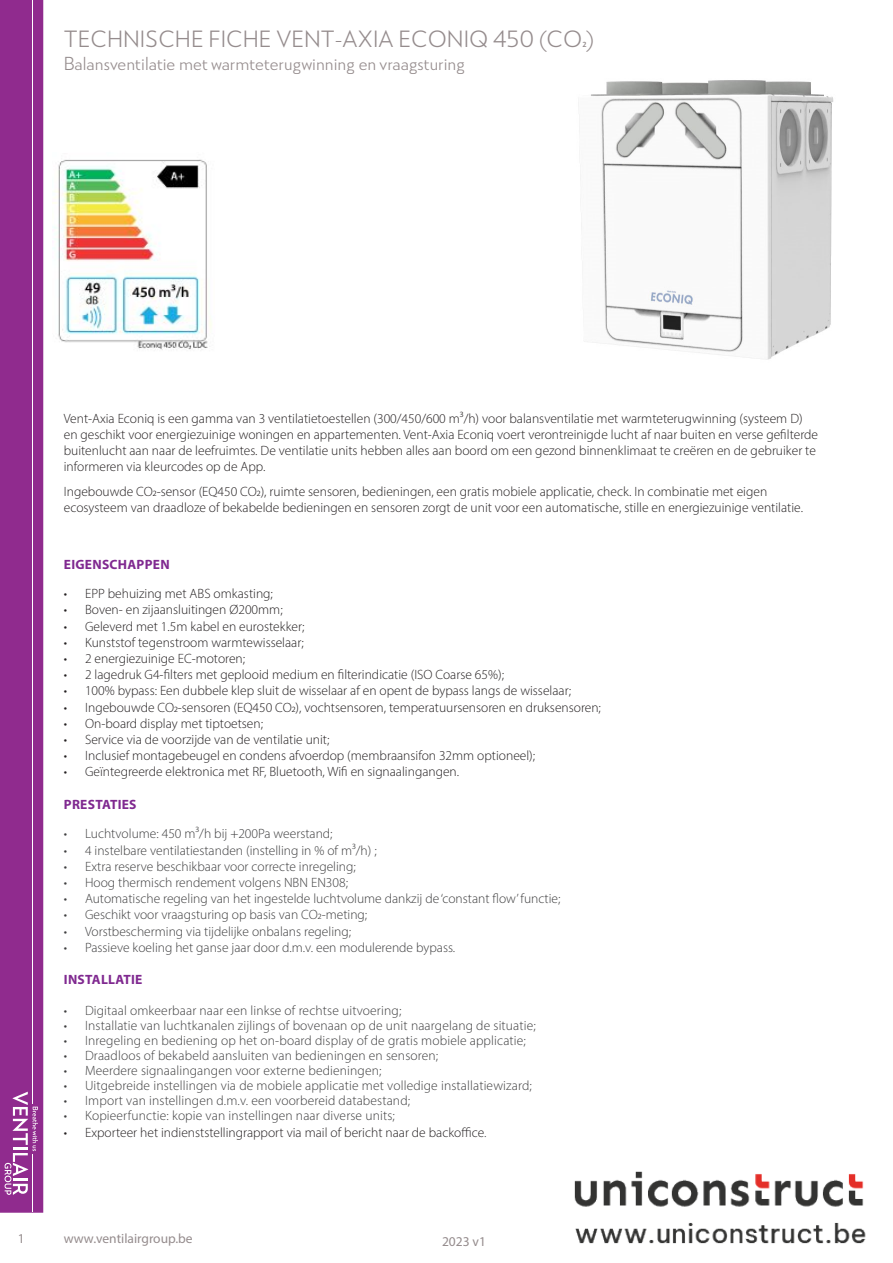
<style>
.page{position:relative;width:893px;height:1263px;background:#fff}
.page>*{position:absolute;margin:0;border:0;box-sizing:border-box;transform-origin:0 0}
.t1{font:22.5px "RNS Miles";color:#958c8d}
.t2{font:18px "RNS Miles";color:#958c8d}
.t3{font:300 13.5px/16.2px "Myriad Pro";color:#231f20}
.t4{font:300 13.5px "Myriad Pro";letter-spacing:.01em;color:#3e3e3f}
.t5{font:700 13.5px "Myriad Pro";letter-spacing:.02em;color:#802990}
.t6{font:13.5px "Myriad Pro";color:#958c8d}
.s1{color:#3e3e3f}
</style>
<div class="page">
<div style="left:0;top:0;width:43px;height:1213px;background:#902b8e"></div>
<svg style="left:5px;top:1091px;width:33px;height:104px;background:#a95ca8"></svg>
<hr style="left:33px;top:0;width:1px;height:1103px;background:#fff">
<hr style="left:33px;top:1154px;width:1px;height:58px;background:#fff">
<img style="left:578px;top:80px;width:256px;height:280px">
<img style="left:53px;top:159px;width:159px;height:191px">
<img style="left:574px;top:1171px;width:292px;height:73px">
<h1 class="t1" style="left:64px;top:25px;width:532px">TECHNISCHE FICHE VENT-AXIA ECONIQ 450 (CO2)</h1>
<h2 class="t2" style="left:64px;top:52px;width:402px">Balansventilatie met warmteterugwinning en vraagsturing</h2>
<p class="t3" style="left:64px;top:410px;width:756px">Vent-Axia Econiq is een gamma van 3 ventilatietoestellen (300/450/600 m³/h) voor balansventilatie met warmteterugwinning (systeem D) en geschikt voor energiezuinige woningen en appartementen. Vent-Axia Econiq voert verontreinigde lucht af naar buiten en verse gefilterde buitenlucht aan naar de leefruimtes. De ventilatie units hebben alles aan boord om een gezond binnenklimaat te creëren en de gebruiker te informeren via kleurcodes op de App.</p>
<p class="t3" style="left:64px;top:483px;width:741px">Ingebouwde CO2-sensor (EQ450 CO2), ruimte sensoren, bedieningen, een gratis mobiele applicatie, check. In combinatie met eigen ecosysteem van draadloze of bekabelde bedieningen en sensoren zorgt de unit voor een automatische, stille en energiezuinige ventilatie.</p>
<p class="t5" style="left:64px;top:556px;width:107px">EIGENSCHAPPEN</p>
<p class="t3" style="left:64px;top:585px;width:211px">• EPP behuizing met ABS omkasting;</p>
<p class="t3" style="left:64px;top:602px;width:220px">• Boven- en zijaansluitingen Ø200mm;</p>
<p class="t3" style="left:64px;top:618px;width:242px">• Geleverd met 1.5m kabel en eurostekker;</p>
<p class="t3" style="left:64px;top:634px;width:242px">• Kunststof tegenstroom warmtewisselaar;</p>
<p class="t3" style="left:64px;top:650px;width:183px">• 2 energiezuinige EC-motoren;</p>
<p class="t3" style="left:64px;top:666px;width:442px">• 2 lagedruk G4-filters met geplooid medium en filterindicatie (ISO Coarse 65%);</p>
<p class="t3" style="left:64px;top:683px;width:509px">• 100% bypass: Een dubbele klep sluit de wisselaar af en opent de bypass langs de wisselaar;</p>
<p class="t3" style="left:64px;top:699px;width:539px">• Ingebouwde CO2-sensoren (EQ450 CO2), vochtsensoren, temperatuursensoren en druksensoren;</p>
<p class="t3" style="left:64px;top:715px;width:201px">• On-board display met tiptoetsen;</p>
<p class="t3" style="left:64px;top:731px;width:267px">• Service via de voorzijde van de ventilatie unit;</p>
<p class="t3" style="left:64px;top:747px;width:473px">• Inclusief montagebeugel en condens afvoerdop (membraansifon 32mm optioneel);</p>
<p class="t3" style="left:64px;top:764px;width:397px">• Geïntegreerde elektronica met RF, Bluetooth, Wifi en signaalingangen.</p>
<p class="t5" style="left:64px;top:795px;width:74px">PRESTATIES</p>
<p class="t4" style="left:64px;top:826px;width:270px">• Luchtvolume: 450 m³/h bij +200Pa weerstand;</p>
<p class="t4" style="left:64px;top:842px;width:314px">• 4 instelbare ventilatiestanden (instelling in % of m³/h) ;</p>
<p class="t4" style="left:64px;top:858px;width:294px">• Extra reserve beschikbaar voor correcte inregeling;</p>
<p class="t4" style="left:64px;top:874px;width:286px">• Hoog thermisch rendement volgens NBN EN308;</p>
<p class="t4" style="left:64px;top:891px;width:498px">• Automatische regeling van het ingestelde luchtvolume dankzij de ‘constant flow’ functie;</p>
<p class="t4" style="left:64px;top:907px;width:305px">• Geschikt voor vraagsturing op basis van CO2-meting;</p>
<p class="t4" style="left:64px;top:923px;width:289px">• Vorstbescherming via tijdelijke onbalans regeling;</p>
<p class="t4" style="left:64px;top:939px;width:393px">• Passieve koeling het ganse jaar door d.m.v. een modulerende bypass.</p>
<p class="t5" style="left:64px;top:971px;width:80px">INSTALLATIE</p>
<p class="t4" style="left:64px;top:1003px;width:339px">• Digitaal omkeerbaar naar een linkse of rechtse uitvoering;</p>
<p class="t4" style="left:64px;top:1018px;width:474px">• Installatie van luchtkanalen zijlings of bovenaan op de unit naargelang de situatie;</p>
<p class="t4" style="left:64px;top:1033px;width:464px">• Inregeling en bediening op het on-board display of de gratis mobiele applicatie;</p>
<p class="t4" style="left:64px;top:1048px;width:376px">• Draadloos of bekabeld aansluiten van bedieningen en sensoren;</p>
<p class="t4" style="left:64px;top:1063px;width:319px">• Meerdere signaalingangen voor externe bedieningen;</p>
<p class="t4" style="left:64px;top:1078px;width:470px">• Uitgebreide instellingen via de mobiele applicatie met volledige installatiewizard;</p>
<p class="t4" style="left:64px;top:1093px;width:348px">• Import van instellingen d.m.v. een voorbereid databestand;</p>
<p class="t4" style="left:64px;top:1108px;width:333px">• Kopieerfunctie: kopie van instellingen naar diverse units;</p>
<p class="t3" style="left:64px;top:1124px;width:424px">• Exporteer het indienststellingrapport via mail of bericht naar de backoffice<span class="s1">.</span></p>
<p class="t6" style="left:18px;top:1230px;width:8px">1</p>
<p class="t6" style="left:64px;top:1230px;width:130px">www.ventilairgroup.be</p>
<p class="t6" style="left:442px;top:1233px;width:45px">2023 v1</p>
</div>
